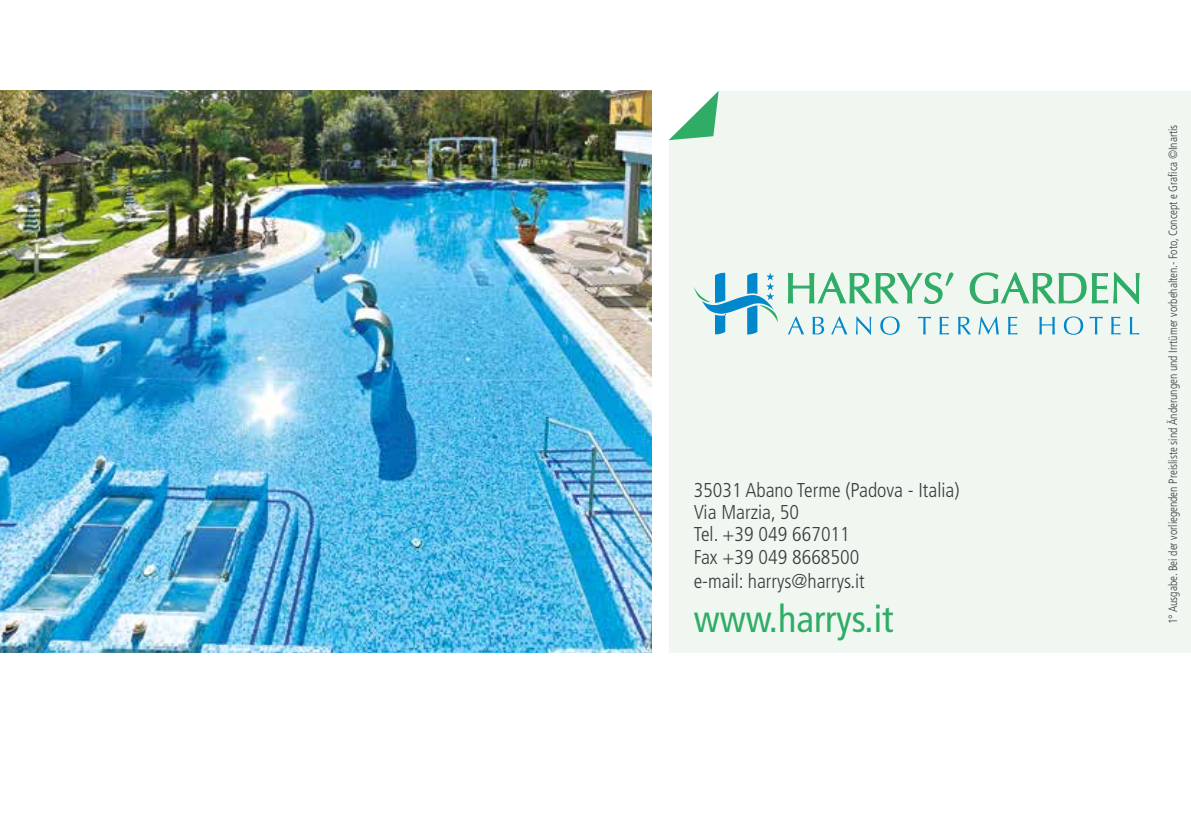
<style>
.page{position:relative;width:1191px;height:840px;background:#fff}
.page>*{position:absolute;margin:0;border:0;box-sizing:border-box;transform-origin:0 0}
.t1{font:condensed 38px "Frutiger";color:#2fac66}
.t2{font:300 condensed 20px/22px "Frutiger";color:#3c3c3b}
.t3{font:300 condensed 12px "Frutiger";color:#3c3c3b;scale:.95 1}
</style>
<div class="page">
<div style="left:668px;top:91px;width:523px;height:561px;background:#f0f7f1"></div>
<svg style="left:668px;top:91px;width:50px;height:49px"></svg>
<svg style="left:788px;top:272px;width:165px;height:32px"></svg>
<svg style="left:969px;top:272px;width:170px;height:32px"></svg>
<svg style="left:788px;top:316px;width:16px;height:18px"></svg>
<svg style="left:812px;top:316px;width:12px;height:18px"></svg>
<svg style="left:831px;top:316px;width:16px;height:18px"></svg>
<svg style="left:856px;top:316px;width:15px;height:18px"></svg>
<svg style="left:880px;top:316px;width:19px;height:18px"></svg>
<svg style="left:917px;top:316px;width:14px;height:18px"></svg>
<svg style="left:939px;top:316px;width:10px;height:18px"></svg>
<svg style="left:958px;top:316px;width:13px;height:18px"></svg>
<svg style="left:978px;top:316px;width:20px;height:18px"></svg>
<svg style="left:1008px;top:316px;width:9px;height:18px"></svg>
<svg style="left:1039px;top:316px;width:15px;height:18px"></svg>
<svg style="left:1063px;top:316px;width:20px;height:18px"></svg>
<svg style="left:1089px;top:316px;width:13px;height:18px"></svg>
<svg style="left:1111px;top:316px;width:9px;height:18px"></svg>
<svg style="left:1129px;top:316px;width:10px;height:18px"></svg>
<svg style="left:693px;top:272px;width:85px;height:62px"></svg>
<img style="left:0;top:91px;width:651px;height:561px">
<h2 class="t2" style="left:693px;top:479px;width:267px">35031 Abano Terme (Padova - Italia)<br>Via Marzia, 50<br>Tel. +39 049 667011<br>Fax +39 049 8668500</h2>
<h2 class="t2" style="left:693px;top:569px;width:173px">e-mail: harrys@harrys.it</h2>
<h1 class="t1" style="left:693px;top:596px;width:201px">www.harrys.it</h1>
<p class="t3" style="left:1166px;top:624px;width:527px;rotate:-90deg">1° Ausgabe. Bei der vorliegenden Preisliste sind Änderungen und Irrtümer vorbehalten.- Foto, Concept e Grafica ©Inartis</p>
</div>
